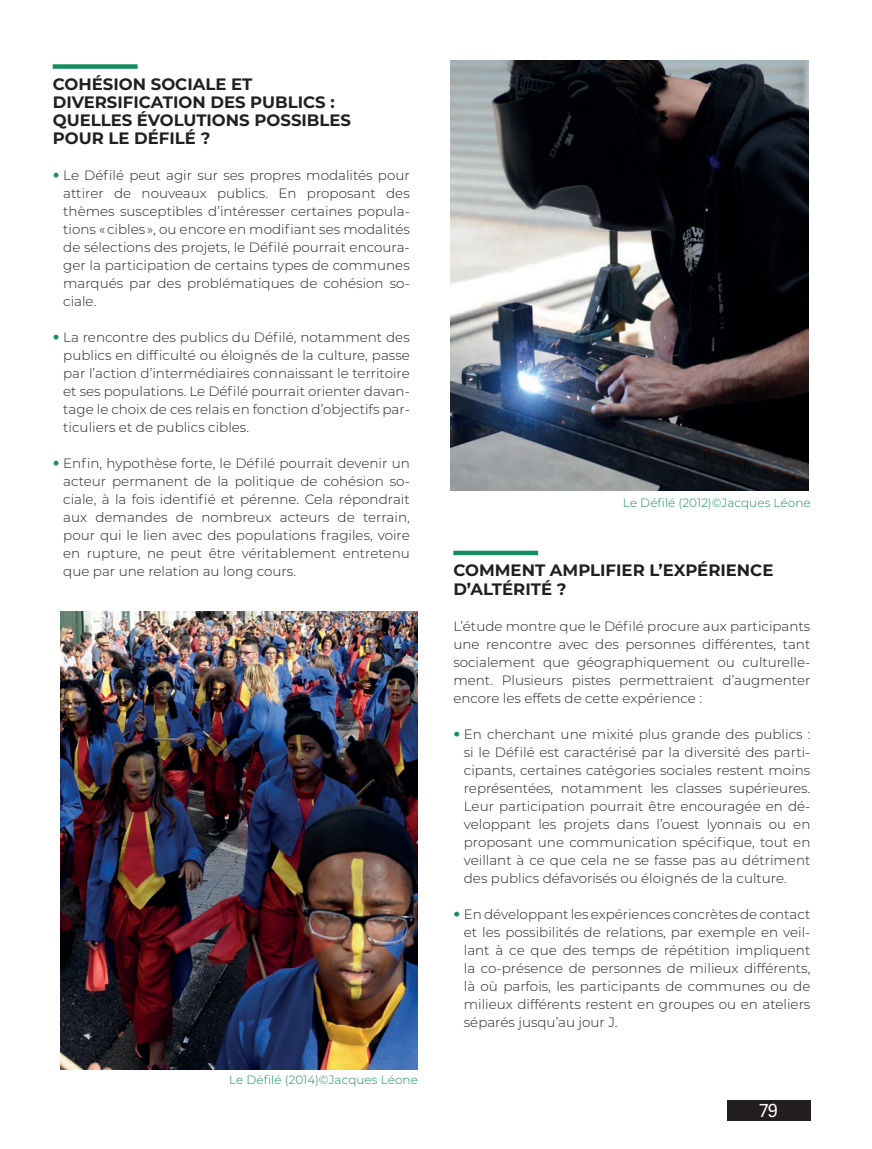
<style>
.page{position:relative;width:872px;height:1149px;background:#fff}
.page>*{position:absolute;margin:0;border:0;box-sizing:border-box;transform-origin:0 0}
.t1{font:18px "Adelle Sans";color:#fff}
.t2{font:700 16.5px/18px "Montserrat";color:#231f20}
.t3{font:300 13.5px/18px "Montserrat";color:#231f20;text-align:justify}
.t4{font:300 12px "Montserrat";color:#168d60}
.s1{font-family:"Univers LT Std";color:#168d60}
</style>
<div class="page">
<div style="left:727px;top:1099px;width:83px;height:21px;background:#231f20"></div>
<div style="left:53px;top:64px;width:85px;height:5px;background:#168d60"></div>
<div style="left:453px;top:550px;width:85px;height:5px;background:#168d60"></div>
<img style="left:61px;top:611px;width:357px;height:457px">
<img style="left:451px;top:61px;width:357px;height:429px">
<p class="t2" style="left:53px;top:74px;width:300px">COHÉSION SOCIALE ET<br>DIVERSIFICATION DES PUBLICS :<br>QUELLES ÉVOLUTIONS POSSIBLES<br>POUR LE DÉFILÉ ?</p>
<p class="t3" style="left:63px;top:166px;width:348px;text-indent:-11px"><span class="s1">•</span> Le Défilé peut agir sur ses propres modalités pour attirer de nouveaux publics. En proposant des thèmes susceptibles d’intéresser certaines popula&shy;tions « cibles », ou encore en modifiant ses modalités de sélections des projets, le Défilé pourrait encoura&shy;ger la participation de certains types de communes marqués par des problématiques de cohésion so&shy;ciale.</p>
<p class="t3" style="left:63px;top:328px;width:348px;text-indent:-11px"><span class="s1">•</span> La rencontre des publics du Défilé, notamment des publics en difficulté ou éloignés de la culture, passe par l’action d’intermédiaires connaissant le territoire et ses populations. Le Défilé pourrait orienter davan&shy;tage le choix de ces relais en fonction d’objectifs par&shy;ticuliers et de publics cibles.</p>
<p class="t3" style="left:63px;top:454px;width:348px;text-indent:-11px"><span class="s1">•</span> Enfin, hypothèse forte, le Défilé pourrait devenir un acteur permanent de la politique de cohésion so&shy;ciale, à la fois identifié et pérenne. Cela répondrait aux demandes de nombreux acteurs de terrain, pour qui le lien avec des populations fragiles, voire en rupture, ne peut être véritablement entretenu que par une relation au long cours.</p>
<p class="t4" style="left:229px;top:1071px;width:190px">Le Défilé (2014)©Jacques Léone</p>
<p class="t4" style="left:623px;top:494px;width:189px">Le Défilé (2012)©Jacques Léone</p>
<p class="t2" style="left:453px;top:560px;width:322px">COMMENT AMPLIFIER L’EXPÉRIENCE<br>D’ALTÉRITÉ ?</p>
<p class="t3" style="left:453px;top:616px;width:358px">L’étude montre que le Défilé procure aux participants une rencontre avec des personnes différentes, tant socialement que géographiquement ou culturelle&shy;ment. Plusieurs pistes permettraient d’augmenter encore les effets de cette expérience :</p>
<p class="t3" style="left:464px;top:724px;width:348px;text-indent:-11px"><span class="s1">•</span> En cherchant une mixité plus grande des publics : si le Défilé est caractérisé par la diversité des parti&shy;cipants, certaines catégories sociales restent moins représentées, notamment les classes supérieures.<br>Leur participation pourrait être encouragée en dé&shy;veloppant les projets dans l’ouest lyonnais ou en proposant une communication spécifique, tout en veillant à ce que cela ne se fasse pas au détriment des publics défavorisés ou éloignés de la culture.</p>
<p class="t3" style="left:464px;top:904px;width:348px;text-indent:-11px"><span class="s1">•</span> En développant les expériences concrètes de contact et les possibilités de relations, par exemple en veil&shy;lant à ce que des temps de répétition impliquent la co-présence de personnes de milieux différents, là où parfois, les participants de communes ou de milieux différents restent en groupes ou en ateliers séparés jusqu’au jour J.</p>
<h1 class="t1" style="left:759px;top:1097px;width:21px">79</h1>
</div>
